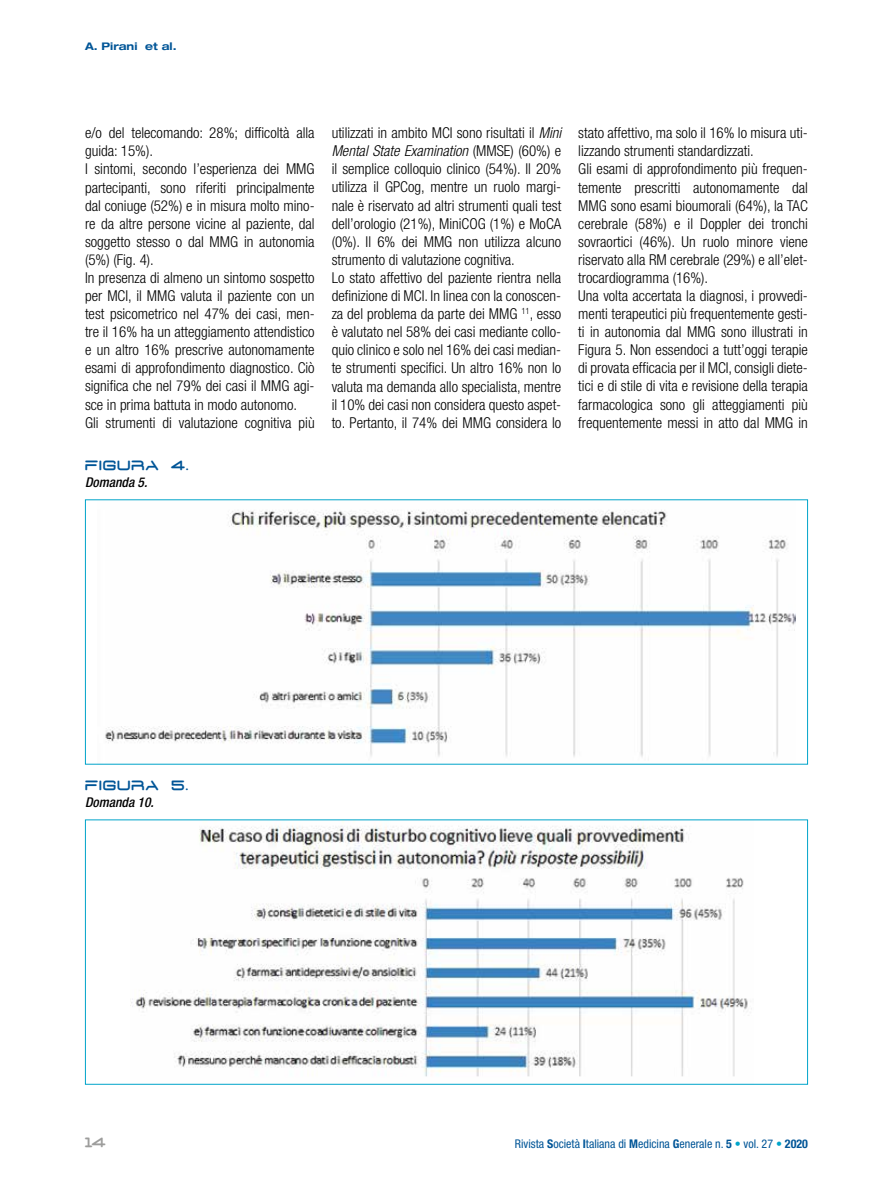
<style>
.page{position:relative;width:893px;height:1191px;background:#fff}
.page>*{position:absolute;margin:0;border:0;box-sizing:border-box;transform-origin:0 0}
.t1{font:300 condensed 15px/18px "Helvetica Neue LT Std";color:#000}
.t2{font:italic 500 condensed 13.5px "Helvetica Neue LT Std";color:#000}
.t3{font:13.5px "D3 Euronism Bold";letter-spacing:.11em;color:#005597}
.t4{font:13.5px "D3 Euronism Bold";color:#9d9d9c}
.t5{font:condensed 12px "Helvetica Neue LT Std";color:#005597}
.t6{font:700 expanded 10.5px "Helvetica Neue LT Std";color:#005597}
.s1{font-style:italic}
.s2{font-weight:700}
.s3{color:#00a4ca}
</style>
<div class="page">
<img style="left:105px;top:510px;width:691px;height:247px">
<img style="left:130px;top:821px;width:622px;height:256px">
<p class="t6" style="left:85px;top:40px;width:93px">A. Pirani et al.</p>
<p class="t1" style="left:85px;top:124px;width:231px">e/o del telecomando: 28%; difficoltà alla guida: 15%).<br>I sintomi, secondo l’esperienza dei MMG partecipanti, sono riferiti principalmente dal coniuge (52%) e in misura molto mino&shy;re da altre persone vicine al paziente, dal soggetto stesso o dal MMG in autonomia (5%) (Fig. 4).<br>In presenza di almeno un sintomo sospetto per MCI, il MMG valuta il paziente con un test psicometrico nel 47% dei casi, men&shy;tre il 16% ha un atteggiamento attendistico e un altro 16% prescrive autonomamente esami di approfondimento diagnostico. Ciò significa che nel 79% dei casi il MMG agi&shy;sce in prima battuta in modo autonomo.<br>Gli strumenti di valutazione cognitiva più</p>
<p class="t1" style="left:332px;top:124px;width:231px">utilizzati in ambito MCI sono risultati il <span class="s1">Mini Mental State Examination</span> (MMSE) (60%) e il semplice colloquio clinico (54%). Il 20% utilizza il GPCog, mentre un ruolo margi&shy;nale è riservato ad altri strumenti quali test dell’orologio (21%), MiniCOG (1%) e MoCA (0%). Il 6% dei MMG non utilizza alcuno strumento di valutazione cognitiva.<br>Lo stato affettivo del paziente rientra nella definizione di MCI. In linea con la conoscen&shy;za del problema da parte dei MMG <sup>11</sup>, esso è valutato nel 58% dei casi mediante collo&shy;quio clinico e solo nel 16% dei casi median&shy;te strumenti specifici. Un altro 16% non lo valuta ma demanda allo specialista, mentre il 10% dei casi non considera questo aspet&shy;to. Pertanto, il 74% dei MMG considera lo</p>
<p class="t1" style="left:578px;top:124px;width:231px">stato affettivo, ma solo il 16% lo misura uti&shy;lizzando strumenti standardizzati.<br>Gli esami di approfondimento più frequen&shy;temente prescritti autonomamente dal MMG sono esami bioumorali (64%), la TAC cerebrale (58%) e il Doppler dei tronchi sovraortici (46%). Un ruolo minore viene riservato alla RM cerebrale (29%) e all’elet&shy;trocardiogramma (16%).<br>Una volta accertata la diagnosi, i provvedi&shy;menti terapeutici più frequentemente gesti&shy;ti in autonomia dal MMG sono illustrati in Figura 5. Non essendoci a tutt’oggi terapie di provata efficacia per il MCI, consigli diete&shy;tici e di stile di vita e revisione della terapia farmacologica sono gli atteggiamenti più frequentemente messi in atto dal MMG in</p>
<p class="t3" style="left:85px;top:460px;width:105px">FIGURA 4.</p>
<p class="t2" style="left:85px;top:474px;width:64px">Domanda 5.</p>
<p class="t3" style="left:85px;top:780px;width:105px">FIGURA 5.</p>
<p class="t2" style="left:85px;top:794px;width:70px">Domanda 10.</p>
<p class="t4" style="left:85px;top:1137px;width:22px">14</p>
<p class="t5" style="left:515px;top:1137px;width:294px">Rivista <span class="s2">S</span>ocietà <span class="s2">I</span>taliana di <span class="s2">M</span>edicina <span class="s2">G</span>enerale n. <span class="s2">5</span> <span class="s3">•</span> vol. 27 <span class="s3">•</span> <span class="s2">2020</span></p>
</div>
